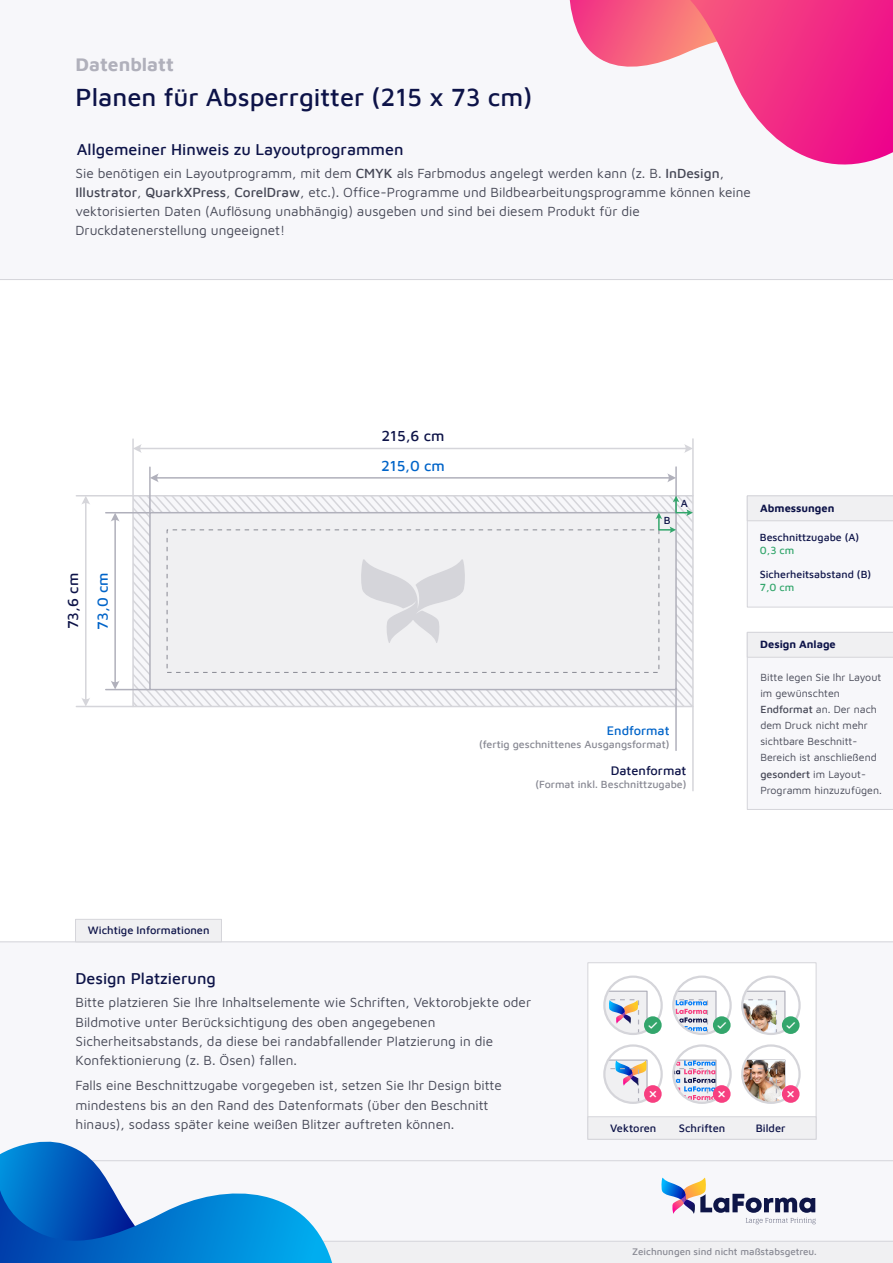
<style>
.page{position:relative;width:893px;height:1263px;background:#fff}
.page>*{position:absolute;margin:0;border:0;box-sizing:border-box;transform-origin:0 0}
.t1{font:500 25.5px "Maven Pro";color:#0d1348}
.t2{font:700 19.2px "Maven Pro";color:#b0b0bb}
.t3{font:500 16.2px "Maven Pro";color:#0d1348}
.t4{font:500 14.85px "Maven Pro";color:#0064c9}
.t5{font:500 14.85px "Maven Pro";color:#0d1348}
.t6{font:13.65px/19.2px "Maven Pro";color:#454755}
.t7{font:500 12.75px "Maven Pro";color:#0d1348}
.t8{font:500 12.75px "Maven Pro";color:#0064c9}
.t9{font:500 11.1px "Maven Pro";color:#0d1348}
.t10{font:700 11.1px "Maven Pro";color:#0d1348}
.t11{font:10.65px/16.2px "Maven Pro";color:#454755}
.t12{font:500 10.65px "Maven Pro";color:#888993}
.t13{font:500 10.65px "Maven Pro";color:#0d1348}
.t14{font:500 10.65px "Maven Pro";color:#33a66c}
.t15{font:500 10.5px "Maven Pro";color:#0d1348}
.t16{font:500 9.75px "Maven Pro";color:#888993}
.s1{font-weight:500}
</style>
<div class="page">
<div style="left:0;top:942px;width:893px;height:321px;background:#f7f7fa"></div>
<svg style="left:661px;top:1177px;width:155px;height:47px"></svg>
<hr style="left:76px;top:1160px;width:817px;height:1px;background:#d5d5da">
<div style="left:0;top:1241px;width:893px;height:22px;background:#f0f0f2"></div>
<hr style="left:0;top:1241px;width:893px;height:1px;background:#d5d5da">
<img style="left:0;top:1141px;width:332px;height:122px">
<hr style="left:0;top:941px;width:893px;height:1px;background:#d5d5da">
<div style="left:587px;top:962px;width:229px;height:177px;background:#fff;border:1px solid #d5d5da"></div>
<div style="left:587px;top:1116px;width:229px;height:23px;background:#f0f0f2;border:1px solid #d5d5da"></div>
<svg style="left:604px;top:977px;width:58px;height:57px"></svg>
<div style="left:603px;top:975px;width:60px;height:60px;border:2px solid #d5d5da;border-radius:50%"></div>
<svg style="left:644px;top:1016px;width:18px;height:18px"></svg>
<svg style="left:604px;top:1045px;width:58px;height:58px"></svg>
<div style="left:603px;top:1044px;width:60px;height:60px;border:2px solid #d5d5da;border-radius:50%"></div>
<svg style="left:644px;top:1085px;width:18px;height:18px"></svg>
<svg style="left:673px;top:977px;width:58px;height:57px"></svg>
<div style="left:672px;top:975px;width:60px;height:60px;border:2px solid #d5d5da;border-radius:50%"></div>
<svg style="left:713px;top:1016px;width:18px;height:18px"></svg>
<svg style="left:673px;top:1045px;width:58px;height:58px"></svg>
<div style="left:672px;top:1044px;width:60px;height:60px;border:2px solid #d5d5da;border-radius:50%"></div>
<svg style="left:713px;top:1085px;width:18px;height:18px"></svg>
<svg style="left:742px;top:977px;width:57px;height:57px"></svg>
<div style="left:741px;top:975px;width:60px;height:60px;border:2px solid #d5d5da;border-radius:50%"></div>
<div style="left:782px;top:1016px;width:17px;height:18px;background:#33a66c;border-radius:50%"></div>
<svg style="left:742px;top:1045px;width:57px;height:58px"></svg>
<div style="left:741px;top:1044px;width:60px;height:60px;border:2px solid #d5d5da;border-radius:50%"></div>
<div style="left:782px;top:1085px;width:17px;height:18px;background:#f73f80;border-radius:50%"></div>
<div style="left:75px;top:919px;width:147px;height:23px;background:#f0f0f2;border:1px solid #d5d5da"></div>
<div style="left:0;top:0;width:893px;height:280px;background:#f7f7fa"></div>
<img style="left:569px;top:0;width:324px;height:164px">
<hr style="left:0;top:279px;width:893px;height:1px;background:#d5d5da">
<hr style="left:675px;top:467px;width:2px;height:45px;background:#b0b0bb">
<hr style="left:106px;top:512px;width:44px;height:1px;background:#b0b0bb">
<hr style="left:692px;top:439px;width:2px;height:57px;background:#d5d5da">
<hr style="left:76px;top:495px;width:57px;height:1px;background:#d5d5da">
<hr style="left:149px;top:467px;width:2px;height:46px;background:#b0b0bb">
<hr style="left:106px;top:689px;width:44px;height:1px;background:#b0b0bb">
<svg style="left:150px;top:473px;width:9px;height:9px"></svg>
<svg style="left:667px;top:473px;width:9px;height:9px"></svg>
<hr style="left:157px;top:477px;width:512px;height:2px;background:#b0b0bb">
<svg style="left:111px;top:681px;width:9px;height:8px"></svg>
<svg style="left:111px;top:513px;width:9px;height:9px"></svg>
<hr style="left:114px;top:520px;width:2px;height:162px;background:#b0b0bb">
<svg style="left:134px;top:444px;width:8px;height:9px"></svg>
<svg style="left:684px;top:444px;width:8px;height:9px"></svg>
<hr style="left:140px;top:448px;width:546px;height:1px;background:#d5d5da">
<svg style="left:81px;top:698px;width:9px;height:8px"></svg>
<svg style="left:81px;top:496px;width:9px;height:8px"></svg>
<hr style="left:85px;top:503px;width:2px;height:196px;background:#d5d5da">
<hr style="left:132px;top:439px;width:2px;height:57px;background:#d5d5da">
<hr style="left:76px;top:706px;width:57px;height:1px;background:#d5d5da">
<hr style="left:675px;top:688px;width:2px;height:62px;background:#b0b0bb">
<hr style="left:692px;top:707px;width:2px;height:84px;background:#d5d5da">
<svg style="left:133px;top:496px;width:560px;height:210px"></svg>
<svg style="left:747px;top:495px;width:146px;height:112px"></svg>
<svg style="left:747px;top:632px;width:146px;height:178px"></svg>
<svg style="left:604px;top:1059px;width:52px;height:44px"></svg>
<svg style="left:673px;top:1059px;width:52px;height:44px"></svg>
<img style="left:742px;top:1059px;width:52px;height:44px">
<svg style="left:604px;top:991px;width:53px;height:43px"></svg>
<svg style="left:673px;top:991px;width:53px;height:43px"></svg>
<svg style="left:742px;top:991px;width:53px;height:43px"></svg>
<h2 class="t2" style="left:76px;top:53px;width:100px">Datenblatt</h2>
<h1 class="t1" style="left:76px;top:81px;width:458px">Planen für Absperrgitter (215 x 73 cm)</h1>
<p class="t3" style="left:77px;top:139px;width:328px">Allgemeiner Hinweis zu Layoutprogrammen</p>
<p class="t6" style="left:76px;top:163px;width:677px">Sie benötigen ein Layoutprogramm, mit dem <span class="s1">CMYK</span> als Farbmodus angelegt werden kann (z. B. <span class="s1">InDesign</span>, <span class="s1">Illustrator</span>, <span class="s1">QuarkXPress</span>, <span class="s1">CorelDraw</span>, etc.). Office-Programme und Bildbearbeitungsprogramme können keine vektorisierten Daten (Auflösung unabhängig) ausgeben und sind bei diesem Produkt für die Druckdatenerstellung ungeeignet!</p>
<p class="t5" style="left:381px;top:426px;width:65px">215,6 cm</p>
<p class="t5" style="left:64px;top:629px;width:58px;rotate:-90deg">73,6 cm</p>
<p class="t4" style="left:93px;top:630px;width:59px;rotate:-90deg">73,0 cm</p>
<p class="t9" style="left:88px;top:923px;width:123px">Wichtige Informationen</p>
<p class="t3" style="left:76px;top:969px;width:142px">Design Platzierung</p>
<p class="t4" style="left:381px;top:456px;width:65px">215,0 cm</p>
<p class="t15" style="left:664px;top:514px;width:8px">B</p>
<p class="t13" style="left:681px;top:497px;width:9px">A</p>
<p class="t8" style="left:607px;top:722px;width:64px">Endformat</p>
<p class="t12" style="left:479px;top:738px;width:192px">(fertig geschnittenes Ausgangsformat)</p>
<p class="t7" style="left:611px;top:762px;width:77px">Datenformat</p>
<p class="t12" style="left:535px;top:778px;width:153px">(Format inkl. Beschnittzugabe)</p>
<p class="t10" style="left:760px;top:501px;width:76px">Abmessungen</p>
<p class="t13" style="left:760px;top:530px;width:101px">Beschnittzugabe (A)</p>
<p class="t13" style="left:760px;top:567px;width:113px">Sicherheitsabstand (B)</p>
<p class="t14" style="left:760px;top:544px;width:36px">0,3 cm</p>
<p class="t14" style="left:760px;top:581px;width:36px">7,0 cm</p>
<p class="t10" style="left:760px;top:637px;width:77px">Design Anlage</p>
<p class="t11" style="left:760px;top:668px;width:123px">Bitte legen Sie Ihr Layout im gewünschten<br><span class="s1">Endformat</span> an. Der nach dem Druck nicht mehr sichtbare Beschnitt-<br>Bereich ist anschließend <span class="s1">gesondert</span> im Layout-<br>Programm hinzuzufügen.</p>
<p class="t6" style="left:76px;top:992px;width:457px">Bitte platzieren Sie Ihre Inhaltselemente wie Schriften, Vektorobjekte oder Bildmotive unter Berücksichtigung des oben angegebenen Sicherheitsabstands, da diese bei randabfallender Platzierung in die Konfektionierung (z. B. Ösen) fallen.</p>
<p class="t6" style="left:76px;top:1076px;width:428px">Falls eine Beschnittzugabe vorgegeben ist, setzen Sie Ihr Design bitte mindestens bis an den Rand des Datenformats (über den Beschnitt hinaus), sodass später keine weißen Blitzer auftreten können.</p>
<p class="t9" style="left:610px;top:1121px;width:48px">Vektoren</p>
<p class="t9" style="left:679px;top:1121px;width:48px">Schriften</p>
<p class="t9" style="left:756px;top:1121px;width:31px">Bilder</p>
<p class="t16" style="left:632px;top:1246px;width:186px">Zeichnungen sind nicht maßstabsgetreu.</p>
</div>
